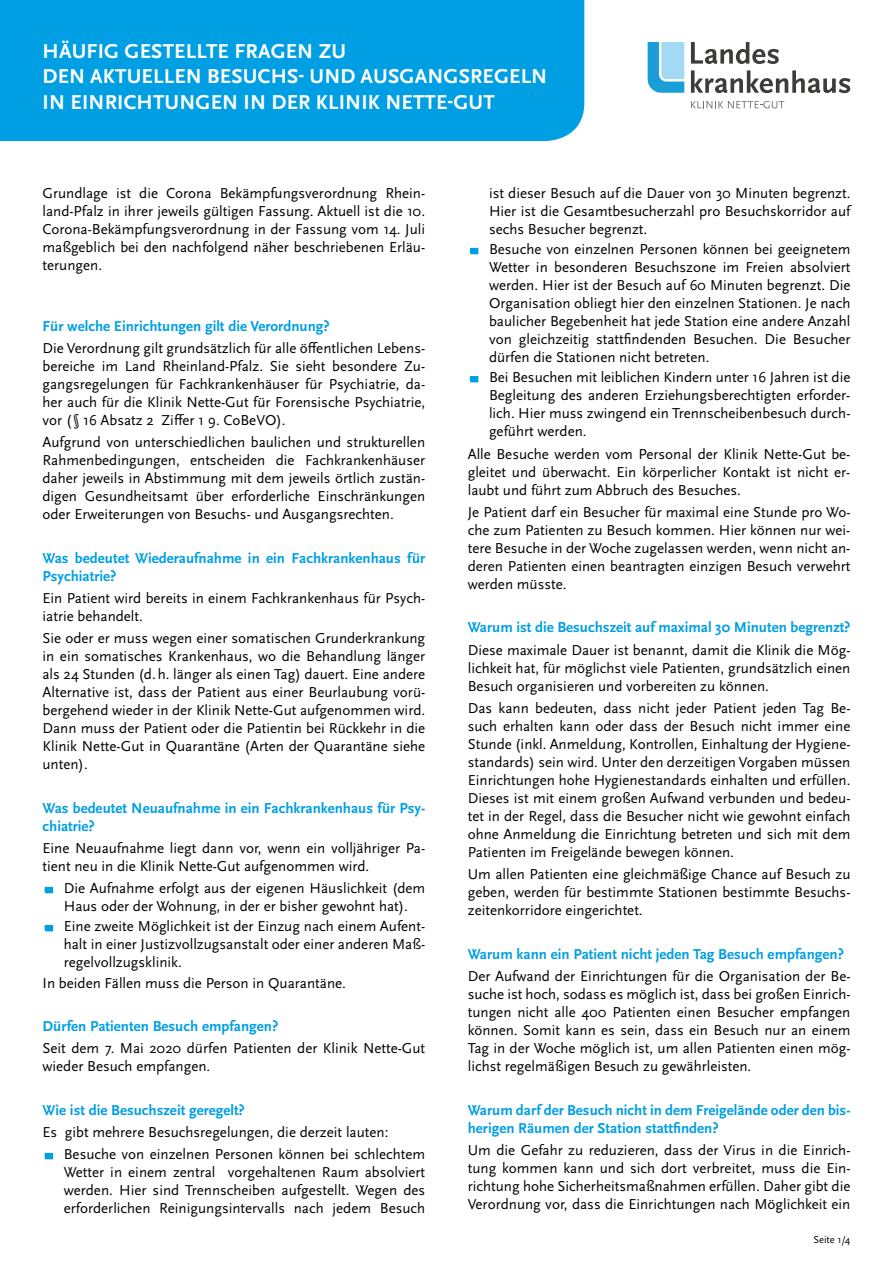
<style>
.page{position:relative;width:893px;height:1263px;background:#fff}
.page>*{position:absolute;margin:0;border:0;box-sizing:border-box;transform-origin:0 0}
.t1{font:700 21px/25.5px "Scala Sans OT";letter-spacing:.01em;color:#fff}
.t2{font:15px/18px "Scala Sans OT";color:#000;text-align:justify}
.t3{font:700 15px/18px "Scala Sans OT";color:#009fe3}
.t4{font:10.5px "Scala Sans OT";color:#000}
</style>
<div class="page">
<div style="left:0;top:0;width:584px;height:141px;background:#009fe3"></div>
<svg style="left:691px;top:70px;width:159px;height:23px"></svg>
<svg style="left:691px;top:42px;width:88px;height:22px"></svg>
<svg style="left:691px;top:101px;width:93px;height:7px"></svg>
<svg style="left:648px;top:42px;width:36px;height:51px;background:#6fc2ea"></svg>
<svg style="left:45px;top:887px;width:8px;height:6px"></svg>
<svg style="left:45px;top:925px;width:8px;height:6px"></svg>
<svg style="left:45px;top:1153px;width:8px;height:6px"></svg>
<svg style="left:470px;top:248px;width:8px;height:6px"></svg>
<svg style="left:470px;top:376px;width:8px;height:6px"></svg>
<h1 class="t1" style="left:43px;top:39px;width:506px">HÄUFIG GESTELLTE FRAGEN ZU<br>DEN AKTUELLEN BESUCHS- UND AUSGANGSREGELN<br>IN EINRICHTUNGEN IN DER KLINIK NETTE-GUT</h1>
<p class="t2" style="left:43px;top:185px;width:384px">Grundlage ist die Corona Bekämpfungsverordnung Rhein&shy;land-Pfalz in ihrer jeweils gültigen Fassung. Aktuell ist die 10.<br>Corona-Bekämpfungsverordnung in der Fassung vom 14. Juli maßgeblich bei den nachfolgend näher beschriebenen Erläu&shy;terungen.</p>
<p class="t3" style="left:43px;top:317px;width:289px">Für welche Einrichtungen gilt die Verordnung?</p>
<p class="t2" style="left:43px;top:339px;width:384px">Die Verordnung gilt grundsätzlich für alle öffentlichen Lebens&shy;bereiche im Land Rheinland-Pfalz. Sie sieht besondere Zu&shy;gangsregelungen für Fachkrankenhäuser für Psychiatrie, da&shy;her auch für die Klinik Nette-Gut für Forensische Psychiatrie, vor (§ 16 Absatz 2 Ziffer 1 9. CoBeVO).</p>
<p class="t2" style="left:43px;top:434px;width:384px">Aufgrund von unterschiedlichen baulichen und strukturellen Rahmenbedingungen, entscheiden die Fachkrankenhäuser daher jeweils in Abstimmung mit dem jeweils örtlich zustän&shy;digen Gesundheitsamt über erforderliche Einschränkungen oder Erweiterungen von Besuchs- und Ausgangsrechten.</p>
<p class="t3" style="left:43px;top:549px;width:384px">Was bedeutet Wiederaufnahme in ein Fachkrankenhaus für<br>Psychiatrie?</p>
<p class="t2" style="left:43px;top:589px;width:384px">Ein Patient wird bereits in einem Fachkrankenhaus für Psych&shy;iatrie behandelt.</p>
<p class="t2" style="left:43px;top:630px;width:384px">Sie oder er muss wegen einer somatischen Grunderkrankung in ein somatisches Krankenhaus, wo die Behandlung länger als 24 Stunden (d.h. länger als einen Tag) dauert. Eine andere Alternative ist, dass der Patient aus einer Beurlaubung vorü&shy;bergehend wieder in der Klinik Nette-Gut aufgenommen wird.<br>Dann muss der Patient oder die Patientin bei Rückkehr in die Klinik Nette-Gut in Quarantäne (Arten der Quarantäne siehe unten).</p>
<p class="t3" style="left:43px;top:799px;width:384px">Was bedeutet Neuaufnahme in ein Fachkrankenhaus für Psy&shy;chiatrie?</p>
<p class="t2" style="left:43px;top:839px;width:384px">Eine Neuaufnahme liegt dann vor, wenn ein volljähriger Pa&shy;tient neu in die Klinik Nette-Gut aufgenommen wird.</p>
<p class="t2" style="left:64px;top:880px;width:363px">Die Aufnahme erfolgt aus der eigenen Häuslichkeit (dem<br>Haus oder der Wohnung, in der er bisher gewohnt hat).</p>
<p class="t2" style="left:64px;top:918px;width:363px">Eine zweite Möglichkeit ist der Einzug nach einem Aufent&shy;halt in einer Justizvollzugsanstalt oder einer anderen Maß&shy;regelvollzugsklinik.</p>
<p class="t2" style="left:43px;top:974px;width:305px">In beiden Fällen muss die Person in Quarantäne.</p>
<p class="t3" style="left:43px;top:1017px;width:237px">Dürfen Patienten Besuch empfangen?</p>
<p class="t2" style="left:43px;top:1040px;width:384px">Seit dem 7. Mai 2020 dürfen Patienten der Klinik Nette-Gut wieder Besuch empfangen.</p>
<p class="t3" style="left:43px;top:1101px;width:204px">Wie ist die Besuchszeit geregelt?</p>
<p class="t2" style="left:64px;top:1121px;width:363px;line-height:22.2px;text-indent:-21px">Es gibt mehrere Besuchsregelungen, die derzeit lauten:<br>Besuche von einzelnen Personen können bei schlechtem</p>
<p class="t2" style="left:64px;top:1164px;width:363px">Wetter in einem zentral vorgehaltenen Raum absolviert werden. Hier sind Trennscheiben aufgestellt. Wegen des erforderlichen Reinigungsintervalls nach jedem Besuch</p>
<p class="t2" style="left:489px;top:185px;width:363px">ist dieser Besuch auf die Dauer von 30 Minuten begrenzt.<br>Hier ist die Gesamtbesucherzahl pro Besuchskorridor auf sechs Besucher begrenzt.</p>
<p class="t2" style="left:489px;top:241px;width:363px">Besuche von einzelnen Personen können bei geeignetem Wetter in besonderen Besuchszone im Freien absolviert werden. Hier ist der Besuch auf 60 Minuten begrenzt. Die Organisation obliegt hier den einzelnen Stationen. Je nach baulicher Begebenheit hat jede Station eine andere Anzahl von gleichzeitig stattfindenden Besuchen. Die Besucher dürfen die Stationen nicht betreten.</p>
<p class="t2" style="left:489px;top:369px;width:363px">Bei Besuchen mit leiblichen Kindern unter 16 Jahren ist die Begleitung des anderen Erziehungsberechtigten erforder&shy;lich. Hier muss zwingend ein Trennscheibenbesuch durch&shy;geführt werden.</p>
<p class="t2" style="left:468px;top:445px;width:384px">Alle Besuche werden vom Personal der Klinik Nette-Gut be&shy;gleitet und überwacht. Ein körperlicher Kontakt ist nicht er&shy;laubt und führt zum Abbruch des Besuches.</p>
<p class="t2" style="left:468px;top:503px;width:384px">Je Patient darf ein Besucher für maximal eine Stunde pro Wo&shy;che zum Patienten zu Besuch kommen. Hier können nur wei&shy;tere Besuche in der Woche zugelassen werden, wenn nicht an&shy;deren Patienten einen beantragten einzigen Besuch verwehrt werden müsste.</p>
<p class="t3" style="left:468px;top:619px;width:384px">Warum ist die Besuchszeit auf maximal 30 Minuten begrenzt?</p>
<p class="t2" style="left:468px;top:641px;width:384px">Diese maximale Dauer ist benannt, damit die Klinik die Mög&shy;lichkeit hat, für möglichst viele Patienten, grundsätzlich einen Besuch organisieren und vorbereiten zu können.</p>
<p class="t2" style="left:468px;top:699px;width:384px">Das kann bedeuten, dass nicht jeder Patient jeden Tag Be&shy;such erhalten kann oder dass der Besuch nicht immer eine Stunde (inkl. Anmeldung, Kontrollen, Einhaltung der Hygiene&shy;standards) sein wird. Unter den derzeitigen Vorgaben müssen Einrichtungen hohe Hygienestandards einhalten und erfüllen.<br>Dieses ist mit einem großen Aufwand verbunden und bedeu&shy;tet in der Regel, dass die Besucher nicht wie gewohnt einfach ohne Anmeldung die Einrichtung betreten und sich mit dem Patienten im Freigelände bewegen können.</p>
<p class="t2" style="left:468px;top:866px;width:384px">Um allen Patienten eine gleichmäßige Chance auf Besuch zu geben, werden für bestimmte Stationen bestimmte Besuchs&shy;zeitenkorridore eingerichtet.</p>
<p class="t3" style="left:468px;top:945px;width:378px">Warum kann ein Patient nicht jeden Tag Besuch empfangen?</p>
<p class="t2" style="left:468px;top:967px;width:384px">Der Aufwand der Einrichtungen für die Organisation der Be&shy;suche ist hoch, sodass es möglich ist, dass bei großen Einrich&shy;tungen nicht alle 400 Patienten einen Besucher empfangen können. Somit kann es sein, dass ein Besuch nur an einem Tag in der Woche möglich ist, um allen Patienten einen mög&shy;lichst regelmäßigen Besuch zu gewährleisten.</p>
<p class="t3" style="left:468px;top:1101px;width:384px">Warum darf der Besuch nicht in dem Freigelände oder den bis&shy;herigen Räumen der Station stattfinden?</p>
<p class="t2" style="left:468px;top:1141px;width:384px">Um die Gefahr zu reduzieren, dass der Virus in die Einrich&shy;tung kommen kann und sich dort verbreitet, muss die Ein&shy;richtung hohe Sicherheitsmaßnahmen erfüllen. Daher gibt die Verordnung vor, dass die Einrichtungen nach Möglichkeit ein</p>
<p class="t4" style="left:813px;top:1233px;width:38px">Seite 1/4</p>
</div>
